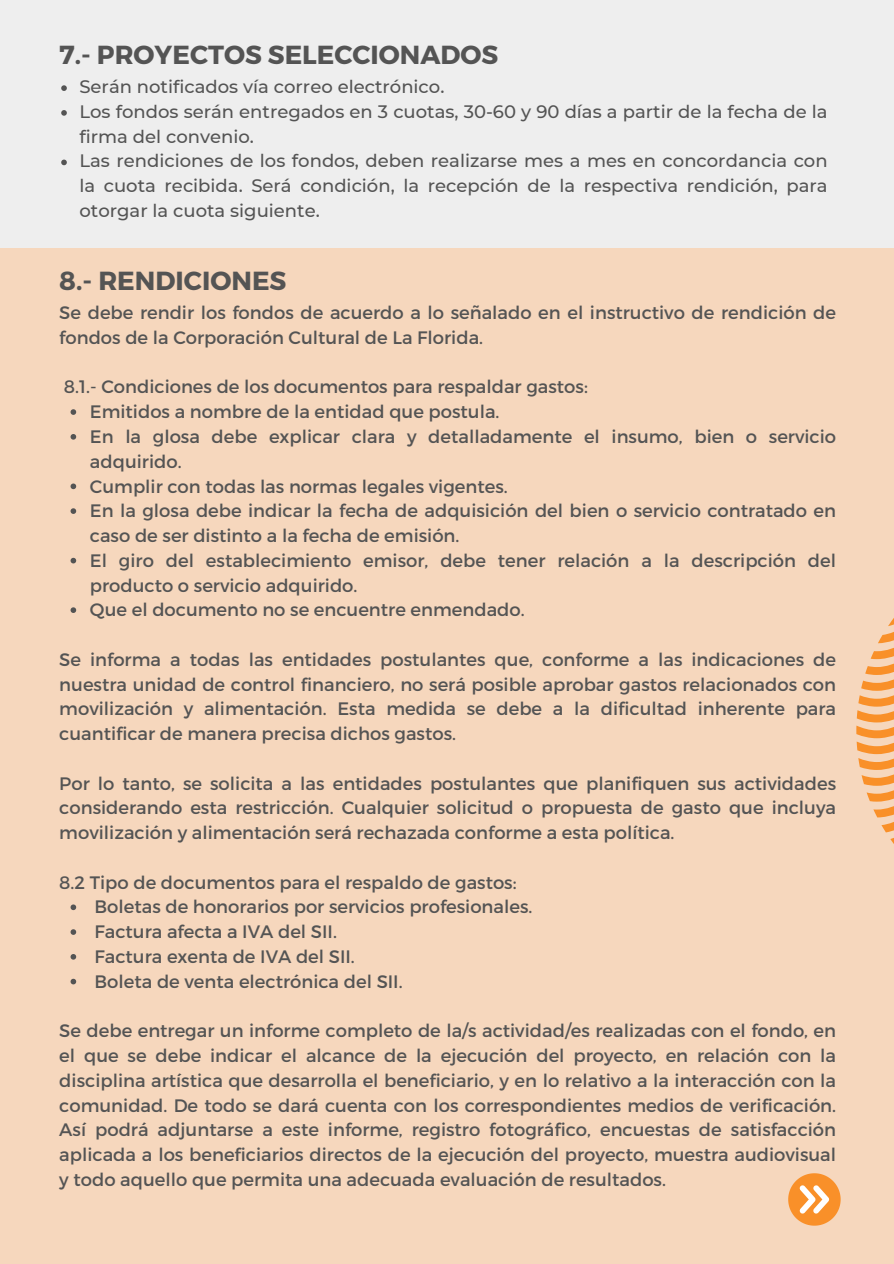
<style>
.page{position:relative;width:894px;height:1264px;background:#fff}
.page>*{position:absolute;margin:0;border:0;box-sizing:border-box;transform-origin:0 0}
.t1{font:700 26.1px "Montserrat";color:#545454}
.t2{font:18px/24.8px "Montserrat";color:#545454}
.t3{font:500 18px/24.8px "Montserrat";color:#545454}
</style>
<div class="page">
<div style="left:0;top:0;width:893px;height:1263px;background:#f6d7bd"></div>
<div style="left:0;top:0;width:893px;height:248px;background:#eee"></div>
<svg style="left:71px;top:409px;width:5px;height:6px"></svg>
<svg style="left:71px;top:434px;width:5px;height:5px"></svg>
<svg style="left:71px;top:483px;width:5px;height:6px"></svg>
<svg style="left:71px;top:508px;width:5px;height:6px"></svg>
<svg style="left:71px;top:558px;width:5px;height:5px"></svg>
<svg style="left:71px;top:607px;width:5px;height:6px"></svg>
<svg style="left:71px;top:904px;width:5px;height:6px"></svg>
<svg style="left:71px;top:929px;width:5px;height:5px"></svg>
<svg style="left:71px;top:954px;width:5px;height:5px"></svg>
<svg style="left:71px;top:978px;width:5px;height:6px"></svg>
<svg style="left:788px;top:1173px;width:52px;height:52px"></svg>
<svg style="left:61px;top:85px;width:6px;height:6px"></svg>
<svg style="left:61px;top:110px;width:6px;height:6px"></svg>
<svg style="left:61px;top:160px;width:6px;height:5px"></svg>
<svg style="left:856px;top:619px;width:37px;height:224px"></svg>
<p class="t1" style="left:59px;top:38px;width:440px">7.- PROYECTOS SELECCIONADOS</p>
<p class="t3" style="left:79px;top:74px;width:366px">Serán notificados vía correo electrónico.</p>
<p class="t3" style="left:79px;top:99px;width:749px">Los fondos serán entregados en 3 cuotas, 30-60 y 90 días a partir de la fecha de la firma del convenio.</p>
<p class="t3" style="left:79px;top:149px;width:749px;text-align:justify">Las rendiciones de los fondos, deben realizarse mes a mes en concordancia con la cuota recibida. Será condición, la recepción de la respectiva rendición, para otorgar la cuota siguiente.</p>
<p class="t1" style="left:59px;top:263px;width:229px">8.- RENDICIONES</p>
<h1 class="t2" style="left:59px;top:299px;width:778px">Se debe rendir los fondos de acuerdo a lo señalado en el instructivo de rendición de fondos de la Corporación Cultural de La Florida.</h1>
<p class="t2" style="left:64px;top:374px;width:525px">8.1.- Condiciones de los documentos para respaldar gastos:</p>
<p class="t2" style="left:90px;top:398px;width:411px">Emitidos a nombre de la entidad que postula.</p>
<p class="t2" style="left:90px;top:423px;width:747px">En la glosa debe explicar clara y detalladamente el insumo, bien o servicio adquirido.</p>
<p class="t2" style="left:90px;top:473px;width:419px">Cumplir con todas las normas legales vigentes.</p>
<h1 class="t2" style="left:90px;top:497px;width:747px">En la glosa debe indicar la fecha de adquisición del bien o servicio contratado en caso de ser distinto a la fecha de emisión.</h1>
<p class="t2" style="left:90px;top:547px;width:747px">El giro del establecimiento emisor, debe tener relación a la descripción del producto o servicio adquirido.</p>
<p class="t2" style="left:90px;top:596px;width:436px">Que el documento no se encuentre enmendado.</p>
<p class="t2" style="left:59px;top:646px;width:778px;text-align:justify">Se informa a todas las entidades postulantes que, conforme a las indicaciones de nuestra unidad de control financiero, no será posible aprobar gastos relacionados con movilización y alimentación. Esta medida se debe a la dificultad inherente para cuantificar de manera precisa dichos gastos.</p>
<p class="t2" style="left:59px;top:770px;width:778px;text-align:justify">Por lo tanto, se solicita a las entidades postulantes que planifiquen sus actividades considerando esta restricción. Cualquier solicitud o propuesta de gasto que incluya movilización y alimentación será rechazada conforme a esta política.</p>
<p class="t2" style="left:59px;top:869px;width:458px">8.2 Tipo de documentos para el respaldo de gastos:</p>
<p class="t2" style="left:94px;top:893px;width:439px">Boletas de honorarios por servicios profesionales.</p>
<p class="t2" style="left:94px;top:918px;width:244px">Factura afecta a IVA del SII.</p>
<p class="t2" style="left:94px;top:943px;width:262px">Factura exenta de IVA del SII.</p>
<p class="t2" style="left:94px;top:968px;width:309px">Boleta de venta electrónica del SII.</p>
<p class="t2" style="left:59px;top:1017px;width:778px;text-align:justify">Se debe entregar un informe completo de la/s actividad/es realizadas con el fondo, en el que se debe indicar el alcance de la ejecución del proyecto, en relación con la disciplina artística que desarrolla el beneficiario, y en lo relativo a la interacción con la comunidad. De todo se dará cuenta con los correspondientes medios de verificación.<br>Así podrá adjuntarse a este informe, registro fotográfico, encuestas de satisfacción aplicada a los beneficiarios directos de la ejecución del proyecto, muestra audiovisual y todo aquello que permita una adecuada evaluación de resultados.</p>
</div>
